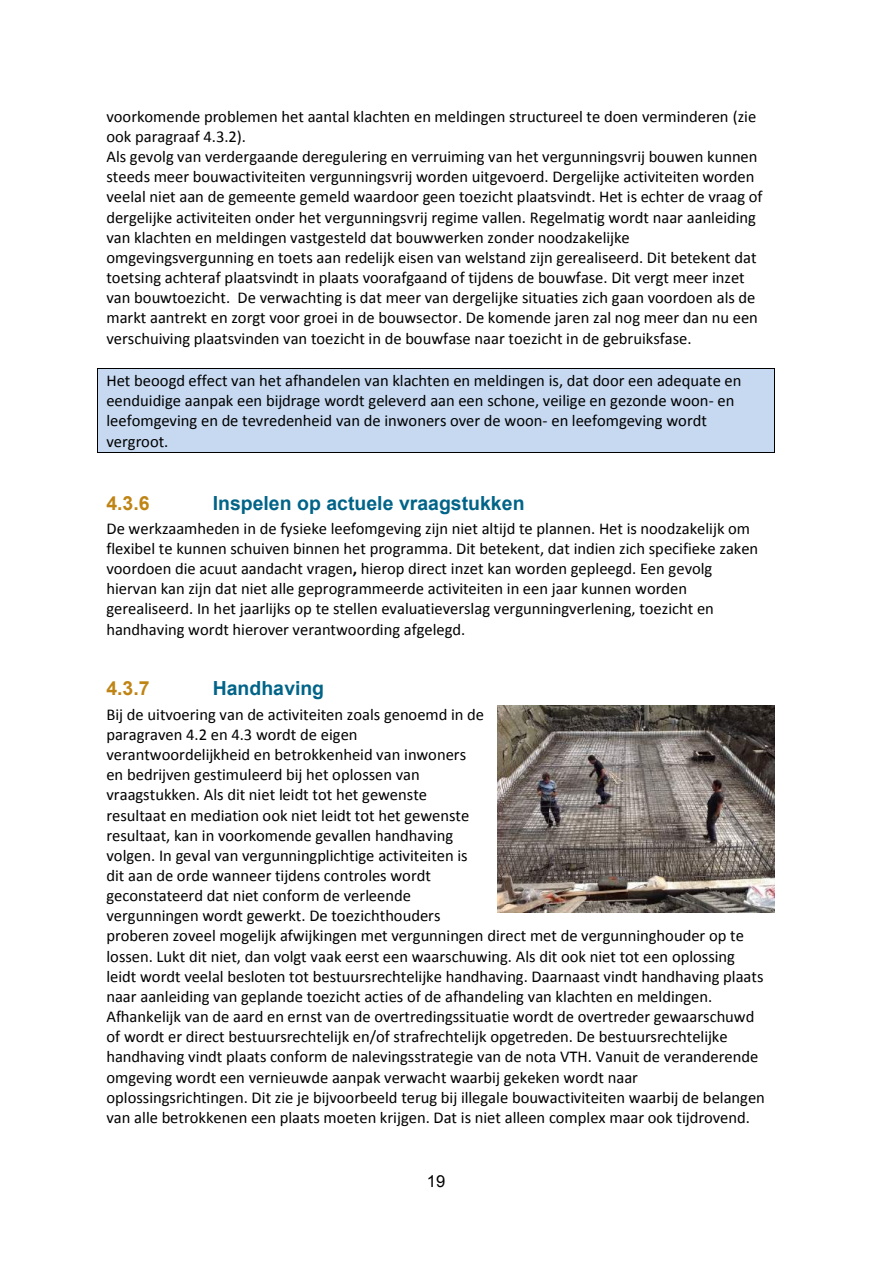
<style>
.page{position:relative;width:893px;height:1263px;background:#fff}
.page>*{position:absolute;margin:0;border:0;box-sizing:border-box;transform-origin:0 0}
.t1{font:700 19.5px "Arial";color:#006488}
.t2{font:700 19.5px "Arial";color:#bf8414}
.t3{font:16.5px/20.1px "Calibri";color:#000}
.t4{font:16.5px "Arial";color:#000}
.s1{font-weight:700}
</style>
<div class="page">
<div style="left:98px;top:369px;width:676px;height:22px;background:#c6d9f1"></div>
<hr style="left:98px;top:368px;width:676px;height:1px;background:#000">
<div style="left:98px;top:391px;width:676px;height:20px;background:#c6d9f1"></div>
<div style="left:98px;top:411px;width:676px;height:20px;background:#c6d9f1"></div>
<div style="left:98px;top:431px;width:676px;height:22px;background:#c6d9f1"></div>
<hr style="left:98px;top:453px;width:676px;height:1px;background:#000">
<svg style="left:774px;top:368px;width:1px;height:85px"></svg>
<img style="left:498px;top:706px;width:276px;height:206px">
<p class="t3" style="left:106px;top:108px;width:658px">voorkomende problemen het aantal klachten en meldingen structureel te doen verminderen (zie ook paragraaf 4.3.2).<br>Als gevolg van verdergaande deregulering en verruiming van het vergunningsvrij bouwen kunnen steeds meer bouwactiviteiten vergunningsvrij worden uitgevoerd. Dergelijke activiteiten worden veelal niet aan de gemeente gemeld waardoor geen toezicht plaatsvindt. Het is echter de vraag of dergelijke activiteiten onder het vergunningsvrij regime vallen. Regelmatig wordt naar aanleiding van klachten en meldingen vastgesteld dat bouwwerken zonder noodzakelijke omgevingsvergunning en toets aan redelijk eisen van welstand zijn gerealiseerd. Dit betekent dat toetsing achteraf plaatsvindt in plaats voorafgaand of tijdens de bouwfase. Dit vergt meer inzet van bouwtoezicht. De verwachting is dat meer van dergelijke situaties zich gaan voordoen als de markt aantrekt en zorgt voor groei in de bouwsector. De komende jaren zal nog meer dan nu een verschuiving plaatsvinden van toezicht in de bouwfase naar toezicht in de gebruiksfase.</p>
<p class="t3" style="left:106px;top:372px;width:637px">Het beoogd effect van het afhandelen van klachten en meldingen is, dat door een adequate en eenduidige aanpak een bijdrage wordt geleverd aan een schone, veilige en gezonde woon- en leefomgeving en de tevredenheid van de inwoners over de woon- en leefomgeving wordt vergroot.</p>
<p class="t2" style="left:106px;top:492px;width:45px">4.3.6</p>
<p class="t1" style="left:213px;top:492px;width:313px">Inspelen op actuele vraagstukken</p>
<p class="t3" style="left:106px;top:520px;width:653px">De werkzaamheden in de fysieke leefomgeving zijn niet altijd te plannen. Het is noodzakelijk om flexibel te kunnen schuiven binnen het programma. Dit betekent, dat indien zich specifieke zaken voordoen die acuut aandacht vragen<span class="s1">,</span> hierop direct inzet kan worden gepleegd. Een gevolg hiervan kan zijn dat niet alle geprogrammeerde activiteiten in een jaar kunnen worden gerealiseerd. In het jaarlijks op te stellen evaluatieverslag vergunningverlening, toezicht en handhaving wordt hierover verantwoording afgelegd.</p>
<p class="t2" style="left:106px;top:678px;width:45px">4.3.7</p>
<p class="t1" style="left:213px;top:678px;width:113px">Handhaving</p>
<p class="t3" style="left:106px;top:706px;width:660px">Bij de uitvoering van de activiteiten zoals genoemd in de<br>paragraven 4.2 en 4.3 wordt de eigen<br>verantwoordelijkheid en betrokkenheid van inwoners<br>en bedrijven gestimuleerd bij het oplossen van<br>vraagstukken. Als dit niet leidt tot het gewenste<br>resultaat en mediation ook niet leidt tot het gewenste<br>resultaat, kan in voorkomende gevallen handhaving<br>volgen. In geval van vergunningplichtige activiteiten is<br>dit aan de orde wanneer tijdens controles wordt<br>geconstateerd dat niet conform de verleende<br>vergunningen wordt gewerkt. De toezichthouders<br>proberen zoveel mogelijk afwijkingen met vergunningen direct met de vergunninghouder op te lossen. Lukt dit niet, dan volgt vaak eerst een waarschuwing. Als dit ook niet tot een oplossing leidt wordt veelal besloten tot bestuursrechtelijke handhaving. Daarnaast vindt handhaving plaats naar aanleiding van geplande toezicht acties of de afhandeling van klachten en meldingen.<br>Afhankelijk van de aard en ernst van de overtredingssituatie wordt de overtreder gewaarschuwd of wordt er direct bestuursrechtelijk en/of strafrechtelijk opgetreden. De bestuursrechtelijke handhaving vindt plaats conform de nalevingsstrategie van de nota VTH. Vanuit de veranderende omgeving wordt een vernieuwde aanpak verwacht waarbij gekeken wordt naar oplossingsrichtingen. Dit zie je bijvoorbeeld terug bij illegale bouwactiviteiten waarbij de belangen van alle betrokkenen een plaats moeten krijgen. Dat is niet alleen complex maar ook tijdrovend.</p>
<p class="t4" style="left:427px;top:1172px;width:20px">19</p>
</div>
